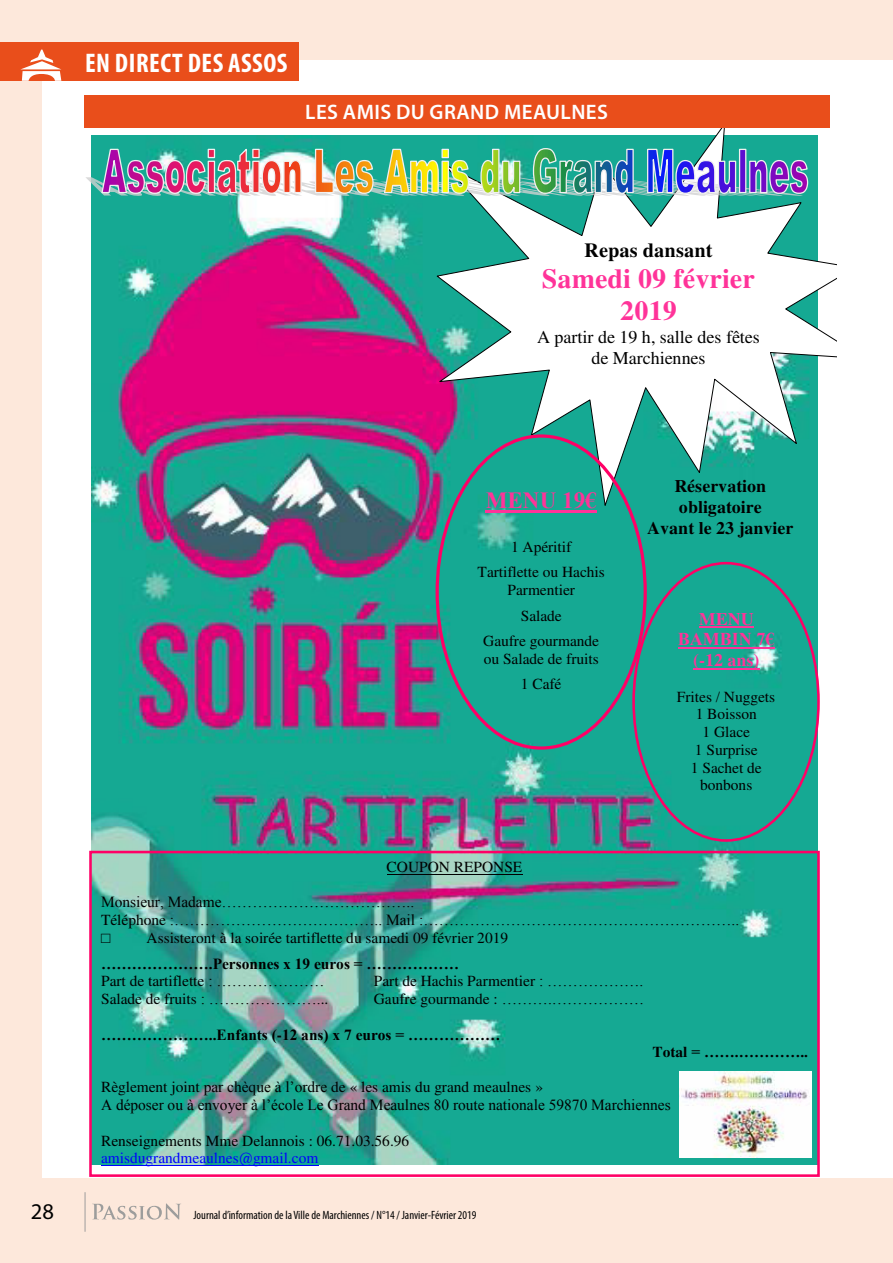
<style>
.page{position:relative;width:893px;height:1263px;background:#fde8db}
.page>*{position:absolute;margin:0;border:0;box-sizing:border-box;transform-origin:0 0}
.t1{font:700 28.2px/32.5px "Times";color:#f39;text-align:center}
.t2{font:700 condensed 27px "Myriad Pro";letter-spacing:.02em;color:#fff}
.t3{font:700 23.1px "Times New Roman";color:#f39}
.t4{font:22.5px "Myriad Pro";color:#000}
.t5{font:600 21px "Myriad Pro";letter-spacing:.02em;color:#fff}
.t6{font:700 20.55px "Times";color:#000}
.t7{font:18px/21.1px "Times";color:#000;text-align:center}
.t8{font:700 18px/21px "Times";color:#000;text-align:center}
.t9{font:700 18px "Times";letter-spacing:-.005em;color:#f39}
.t10{font:700 18px "Times New Roman";color:#f39}
.t11{font:15.45px/17.7px "Times";color:#000;text-align:center}
.t12{font:15.45px/17.7px "Times New Roman";color:#000}
.t13{font:700 15.45px "Times New Roman";color:#000}
.t14{font:15.45px "Times";color:#00f}
.t15{font:condensed 12px "Myriad Pro";color:#000}
.s1{font-family:"Times"}
.s2{font-family:"Courier New"}
.s3{font-family:"Times New Roman"}
</style>
<div class="page">
<div style="left:43px;top:61px;width:850px;height:1117px;background:#fff"></div>
<svg style="left:92px;top:1203px;width:89px;height:16px"></svg>
<hr style="left:85px;top:1192px;width:1px;height:40px;background:#9d9d9c">
<div style="left:0;top:43px;width:299px;height:38px;background:#e94e1b"></div>
<svg style="left:20px;top:50px;width:41px;height:31px"></svg>
<img style="left:92px;top:135px;width:725px;height:1029px">
<div style="left:89px;top:851px;width:731px;height:326px;border:3px solid #f06"></div>
<hr style="left:387px;top:874px;width:135px;height:1px;background:#000">
<hr style="left:101px;top:1165px;width:218px;height:1px;background:#00f">
<svg style="left:435px;top:128px;width:402px;height:381px"></svg>
<img style="left:86px;top:140px;width:723px;height:56px">
<hr style="left:699px;top:627px;width:55px;height:1px;background:#f39">
<hr style="left:678px;top:647px;width:96px;height:2px;background:#f39">
<hr style="left:693px;top:668px;width:66px;height:2px;background:#f39">
<hr style="left:486px;top:510px;width:111px;height:2px;background:#f39">
<img style="left:680px;top:1071px;width:131px;height:87px">
<div style="left:84px;top:95px;width:745px;height:33px;background:#e94e1b"></div>
<h2 class="t2" style="left:85px;top:46px;width:204px">EN DIRECT DES ASSOS</h2>
<h3 class="t5" style="left:305px;top:99px;width:304px">LES AMIS DU GRAND MEAULNES</h3>
<h3 class="t6" style="left:584px;top:243px;width:130px">Repas dansant</h3>
<h1 class="t1" style="left:542px;top:264px;width:215px">Samedi 09 février<br>2019</h1>
<p class="t7" style="left:537px;top:328px;width:224px">A partir de 19 h, salle des fêtes de Marchiennes</p>
<h3 class="t3" style="left:486px;top:484px;width:113px">MENU 19€</h3>
<p class="t11" style="left:478px;top:536px;width:129px;line-height:25.3px">1 Apéritif<br>Tartiflette ou Hachis</p>
<p class="t11" style="left:483px;top:579px;width:117px;line-height:25.3px">Parmentier<br>Salade<br>Gaufre gourmande</p>
<p class="t11" style="left:484px;top:647px;width:117px;line-height:25.3px">ou Salade de fruits<br>1 Café</p>
<p class="t8" style="left:647px;top:477px;width:148px">Réservation obligatoire<br>Avant le 23 janvier</p>
<p class="t9" style="left:699px;top:612px;width:56px">MENU</p>
<p class="t10" style="left:678px;top:627px;width:98px">BAMBIN 7€</p>
<p class="t9" style="left:693px;top:653px;width:68px">(-12 ans)</p>
<p class="t11" style="left:677px;top:689px;width:100px">Frites / Nuggets<br>1 Boisson<br>1 Glace<br>1 Surprise<br>1 Sachet de bonbons</p>
<p class="t11" style="left:387px;top:859px;width:137px">COUPON REPONSE</p>
<p class="t12" style="left:101px;top:893px;width:640px">Monsieur, Madame………………………………..<br><span class="s1">Téléphone</span> :………………………………….. Mail :……………………………………………………..</p>
<p class="t11" style="left:101px;top:930px;width:408px"><span class="s2">□</span> Assisteront à la soirée tartiflette du samedi 09 février 2019</p>
<p class="t13" style="left:101px;top:953px;width:359px">………………….Personnes x 19 euros = ………………</p>
<p class="t11" style="left:101px;top:973px;width:225px">Part de tartiflette <span class="s3">: …………………</span></p>
<p class="t11" style="left:374px;top:973px;width:271px">Part de Hachis Parmentier <span class="s3">: ……………….</span></p>
<p class="t11" style="left:101px;top:991px;width:229px">Salade de fruits <span class="s3">: ………………….</span>..</p>
<p class="t11" style="left:374px;top:991px;width:272px">Gaufre gourmande : <span class="s3">……….………………</span></p>
<p class="t13" style="left:101px;top:1024px;width:401px">…………………..Enfants (<span class="s1">-</span>12 ans) x 7 euros = ………………</p>
<p class="t13" style="left:652px;top:1041px;width:157px"><span class="s1">Total</span> = …….…………..</p>
<p class="t11" style="left:101px;top:1080px;width:444px">Règlement joint p<span class="s3">ar chèque à l’ordre</span> de « les amis du grand meaulnes »</p>
<p class="t12" style="left:101px;top:1096px;width:571px">A déposer ou à envoyer à l’école Le Grand Meaulnes 80 route nationale 59870 Marchiennes</p>
<p class="t11" style="left:101px;top:1133px;width:310px">Renseignements Mme Delannois : 06.71.03.56.96</p>
<p class="t14" style="left:101px;top:1152px;width:219px">amisdugrandmeaulnes@gmail.com</p>
<h3 class="t4" style="left:31px;top:1198px;width:25px">28</h3>
<p class="t15" style="left:193px;top:1208px;width:284px">Journal d’information de la Ville de Marchiennes / N°14 / Janvier-Février 2019</p>
</div>
